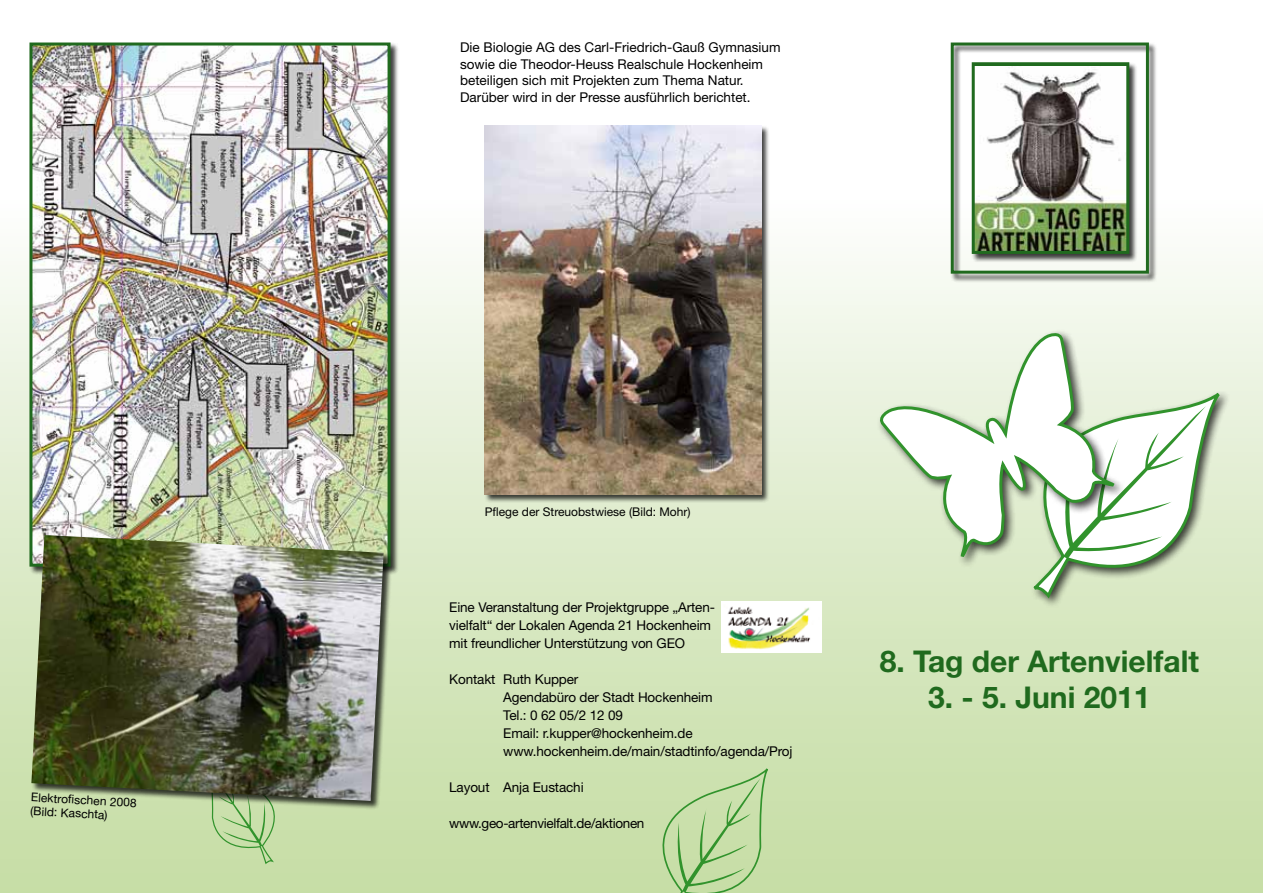
<style>
.page{position:relative;width:1263px;height:893px;background:#fff}
.page>*{position:absolute;margin:0;border:0;box-sizing:border-box;transform-origin:0 0}
.t1{font:700 30px "Helvetica Neue LT Std";color:#206a1e}
.t2{font:13.5px/18px "Helvetica Neue LT Std";letter-spacing:-.01em;color:#000}
.t3{font:12px/13.5px "Helvetica Neue LT Std";color:#000}
</style>
<div class="page">
<div style="left:0;top:192px;width:1263px;height:701px;background:linear-gradient(to bottom,#fcfdfb,#c3dba0)"></div>
<div style="left:950px;top:42px;width:208px;height:240px;background:#000;opacity:.75"></div>
<img style="left:976px;top:66px;width:149px;height:184px">
<div style="left:972px;top:62px;width:157px;height:192px;border:3px solid #206a1e"></div>
<div style="left:951px;top:43px;width:198px;height:231px;border:3px solid #206a1e"></div>
<div style="left:1030px;top:389px;width:200px;height:219px;background:#000;opacity:.75"></div>
<svg style="left:996px;top:394px;width:225px;height:216px;background:#d6e5c1"></svg>
<svg style="left:996px;top:394px;width:222px;height:201px"></svg>
<div style="left:876px;top:329px;width:249px;height:239px;background:#000;opacity:.75"></div>
<svg style="left:877px;top:331px;width:239px;height:243px"></svg>
<svg style="left:627px;top:769px;width:142px;height:124px;background:#bed9a1"></svg>
<svg style="left:207px;top:809px;width:90px;height:64px;background:#bdd9a0"></svg>
<div style="left:29px;top:42px;width:370px;height:534px;background:#000;opacity:.75"></div>
<img style="left:33px;top:47px;width:353px;height:488px">
<div style="left:29px;top:43px;width:361px;height:524px;border:3px solid #206a1e"></div>
<img style="left:722px;top:602px;width:100px;height:51px">
<div style="left:484px;top:125px;width:286px;height:378px;background:#000;opacity:.75"></div>
<img style="left:485px;top:126px;width:276px;height:369px">
<div style="left:31px;top:535px;width:361px;height:274px;background:#000;opacity:.75"></div>
<img style="left:31px;top:535px;width:353px;height:266px">
<p class="t3" style="left:31px;top:790px;width:107px;rotate:3deg">Elektrofi schen 2008 (Bild: Kaschta)</p>
<p class="t2" style="left:460px;top:39px;width:322px;line-height:16.5px">Die Biologie AG des Carl-Friedrich-Gauß Gymnasium sowie die Theodor-Heuss Realschule Hockenheim beteiligen sich mit Projekten zum Thema Natur.<br>Darüber wird in der Presse ausführlich berichtet.</p>
<p class="t3" style="left:485px;top:504px;width:207px">Pflege der Streuobstwiese (Bild: Mohr)</p>
<p class="t2" style="left:449px;top:597px;width:267px">Eine Veranstaltung der Projektgruppe „Arten&shy;vielfalt“ der Lokalen Agenda 21 Hockenheim mit freundlicher Unterstützung von GEO</p>
<p class="t2" style="left:503px;top:669px;width:291px;text-indent:-54px">Kontakt Ruth Kupper<br>Agendabüro der Stadt Hockenheim<br>Tel.: 0 62 05/2 12 09<br>Email: r.kupper@hockenheim.de www.hockenheim.de/main/stadtinfo/agenda/Proj</p>
<p class="t2" style="left:449px;top:777px;width:136px">Layout Anja Eustachi</p>
<p class="t2" style="left:449px;top:813px;width:197px">www.geo-artenvielfalt.de/aktionen</p>
<h1 class="t1" style="left:880px;top:643px;width:321px">8. Tag der Artenvielfalt</h1>
<h1 class="t1" style="left:928px;top:679px;width:224px">3. - 5. Juni 2011</h1>
</div>
